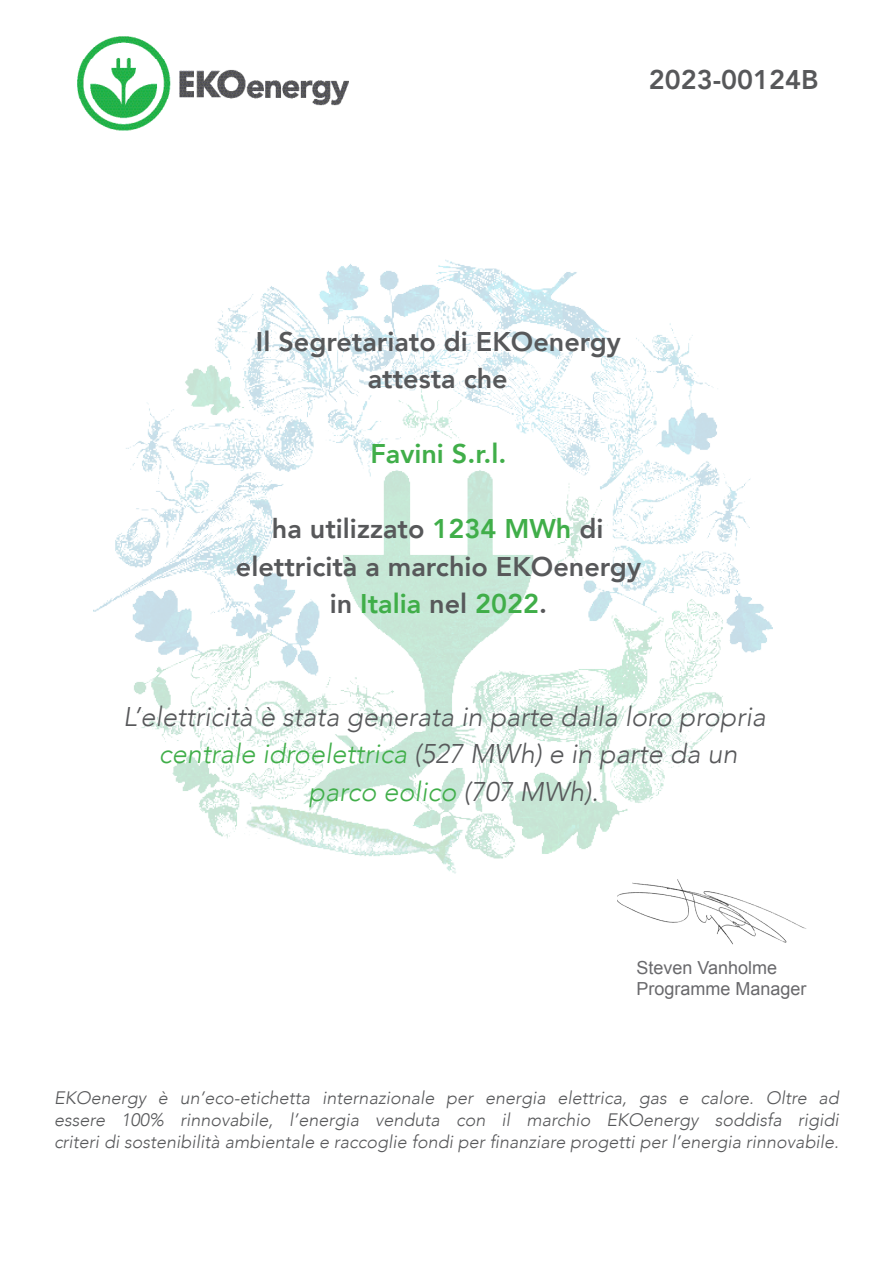
<style>
.page{position:relative;width:893px;height:1263px;background:#fff}
.page>*{position:absolute;margin:0;border:0;box-sizing:border-box;transform-origin:0 0}
.t1{font:800 27px "Avenir";color:#57585a}
.t2{font:italic 300 27px/37.5px "Avenir";color:#40ae49;text-align:center}
.t3{font:italic 300 27px "Avenir";color:#57585a}
.t4{font:800 27px "Avenir";color:#40ae49}
.t5{font:italic 300 18px "Avenir";color:#57585a}
.t6{font:18px "Arial";color:#69696c}
.s1{color:#40ae49}
.s2{color:#57585a}
</style>
<div class="page">
<img style="left:77px;top:36px;width:272px;height:95px">
<img style="left:93px;top:260px;width:679px;height:614px">
<img style="left:617px;top:865px;width:190px;height:80px">
<p class="t1" style="left:649px;top:58px;width:171px">2023-00124B</p>
<p class="t1" style="left:256px;top:320px;width:367px">Il Segretariato di EKOenergy</p>
<p class="t1" style="left:368px;top:358px;width:142px">attesta che</p>
<p class="t4" style="left:370px;top:433px;width:138px">Favini S.r.l.</p>
<p class="t1" style="left:272px;top:508px;width:333px">ha utilizzato <span class="s1">1234 MWh</span> di</p>
<p class="t1" style="left:236px;top:545px;width:407px">elettricità a marchio EKOenergy</p>
<p class="t4" style="left:330px;top:583px;width:219px"><span class="s2">in</span> Italia <span class="s2">nel</span> 2022<span class="s2">.</span></p>
<p class="t3" style="left:123px;top:700px;width:644px">L’elettricità è stata generata in parte dalla loro propria</p>
<p class="t2" style="left:159px;top:735px;width:580px">centrale idroelettrica <span class="s2">(527 MWh) e in parte da un </span>parco eolico <span class="s2">(707 MWh).</span></p>
<p class="t6" style="left:636px;top:956px;width:142px">Steven Vanholme</p>
<p class="t6" style="left:636px;top:977px;width:172px">Programme Manager</p>
<p class="t5" style="left:54px;top:1087px;width:786px">EKOenergy è un’eco-etichetta internazionale per energia elettrica, gas e calore. Oltre ad</p>
<p class="t5" style="left:54px;top:1109px;width:786px">essere 100% rinnovabile, l’energia venduta con il marchio EKOenergy soddisfa rigidi</p>
<p class="t5" style="left:54px;top:1131px;width:786px">criteri di sostenibilità ambientale e raccoglie fondi per finanziare progetti per l’energia rinnovabile.</p>
</div>
